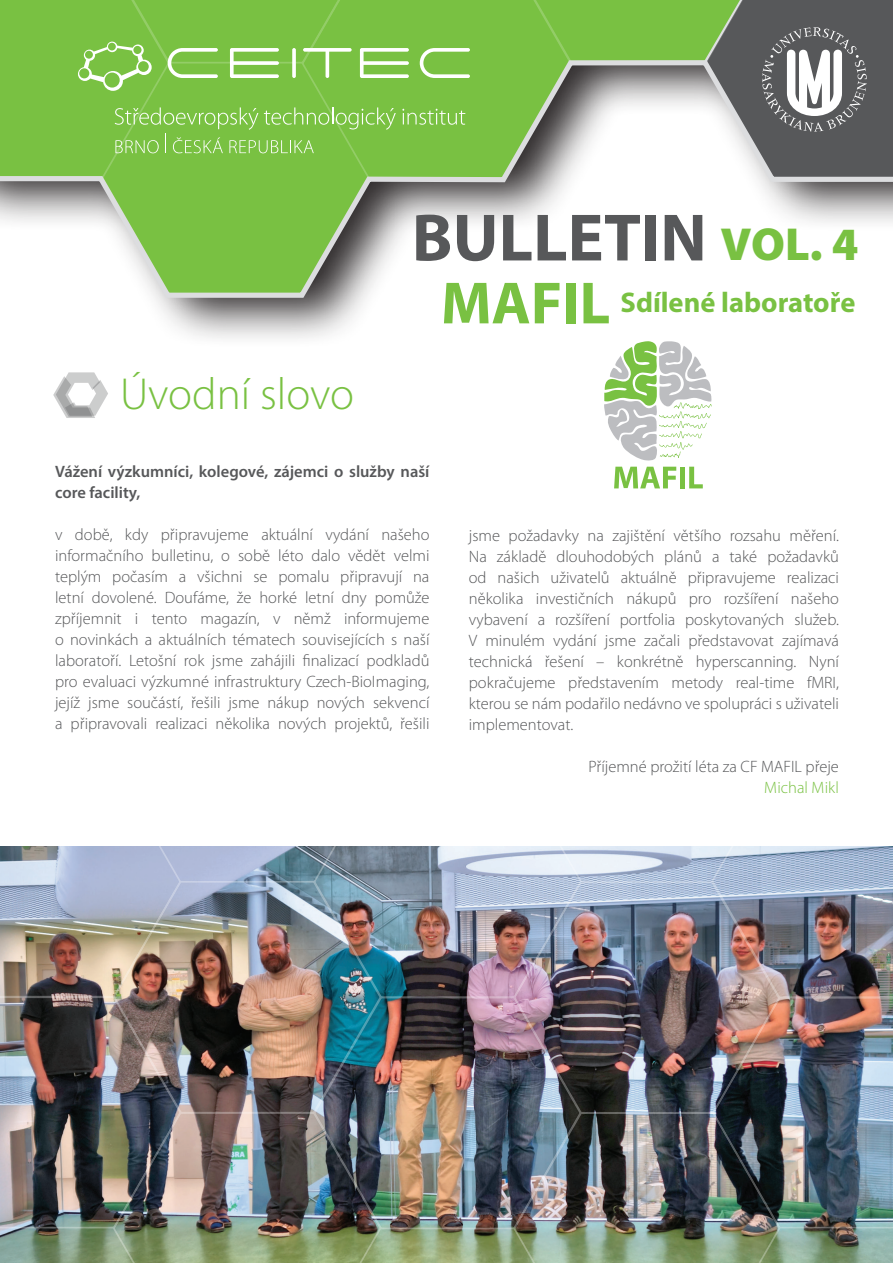
<style>
.page{position:relative;width:893px;height:1263px;background:#fff}
.page>*{position:absolute;margin:0;border:0;box-sizing:border-box;transform-origin:0 0}
.t1{font:700 67.5px "Myriad Pro";color:#57585a}
.t2{font:300 45px "Myriad Pro";color:#79c142}
.t3{font:700 28.5px "Myriad Pro";color:#79c142}
.t4{font:300 16.5px/21px "Myriad Pro";color:#57585a;text-align:justify}
.t5{font:600 16.5px/21px "Myriad Pro";color:#57585a}
.t6{font:300 16.5px "Myriad Pro";color:#79c142}
.s1{font-weight:900;font-size:46.5px;color:#79c142}
.s2{font-size:60px}
</style>
<div class="page">
<div style="left:0;top:0;width:893px;height:349px;background:#231f20;opacity:.95"></div>
<svg style="left:0;top:0;width:893px;height:300px"></svg>
<svg style="left:502px;top:0;width:391px;height:181px"></svg>
<img style="left:382px;top:846px;width:130px;height:149px">
<img style="left:382px;top:995px;width:130px;height:235px">
<img style="left:512px;top:846px;width:381px;height:417px">
<img style="left:0;top:846px;width:382px;height:417px">
<svg style="left:604px;top:341px;width:108px;height:120px"></svg>
<svg style="left:614px;top:467px;width:62px;height:21px"></svg>
<div style="left:680px;top:467px;width:5px;height:21px;background:#79c142"></div>
<svg style="left:689px;top:467px;width:14px;height:21px"></svg>
<svg style="left:53px;top:372px;width:55px;height:46px"></svg>
<h2 class="t2" style="left:120px;top:369px;width:235px">Úvodní slovo</h2>
<h1 class="t1" style="left:412px;top:194px;width:448px">BULLETIN <span class="s1">VOL. 4</span></h1>
<h3 class="t3" style="left:441px;top:283px;width:416px"><span class="s2">MAFIL</span> Sdílené laboratoře</h3>
<p class="t5" style="left:55px;top:461px;width:376px">Vážení výzkumníci, kolegové, zájemci o služby naší core facility,</p>
<p class="t4" style="left:55px;top:525px;width:376px">v době, kdy připravujeme aktuální vydání našeho informačního bulletinu, o sobě léto dalo vědět velmi teplým počasím a všichni se pomalu připravují na letní dovolené. Doufáme, že horké letní dny pomůže zpříjemnit i tento magazín, v němž informujeme o novinkách a aktuálních tématech souvisejících s naší laboratoří. Letošní rok jsme zahájili finalizací podkladů pro evaluaci výzkumné infrastruktury Czech-BioImaging, jejíž jsme součástí, řešili jsme nákup nových sekvencí a připravovali realizaci několika nových projektů, řešili</p>
<p class="t4" style="left:469px;top:525px;width:372px">jsme požadavky na zajištění většího rozsahu měření.<br>Na základě dlouhodobých plánů a také požadavků od našich uživatelů aktuálně připravujeme realizaci několika investičních nákupů pro rozšíření našeho vybavení a rozšíření portfolia poskytovaných služeb.<br>V minulém vydání jsme začali představovat zajímavá technická řešení – konkrétně hyperscanning. Nyní pokračujeme představením metody real-time fMRI, kterou se nám podařilo nedávno ve spolupráci s uživateli implementovat.</p>
<p class="t4" style="left:589px;top:756px;width:252px">Příjemné prožití léta za CF MAFIL přeje</p>
<p class="t6" style="left:764px;top:778px;width:76px">Michal Mikl</p>
</div>
